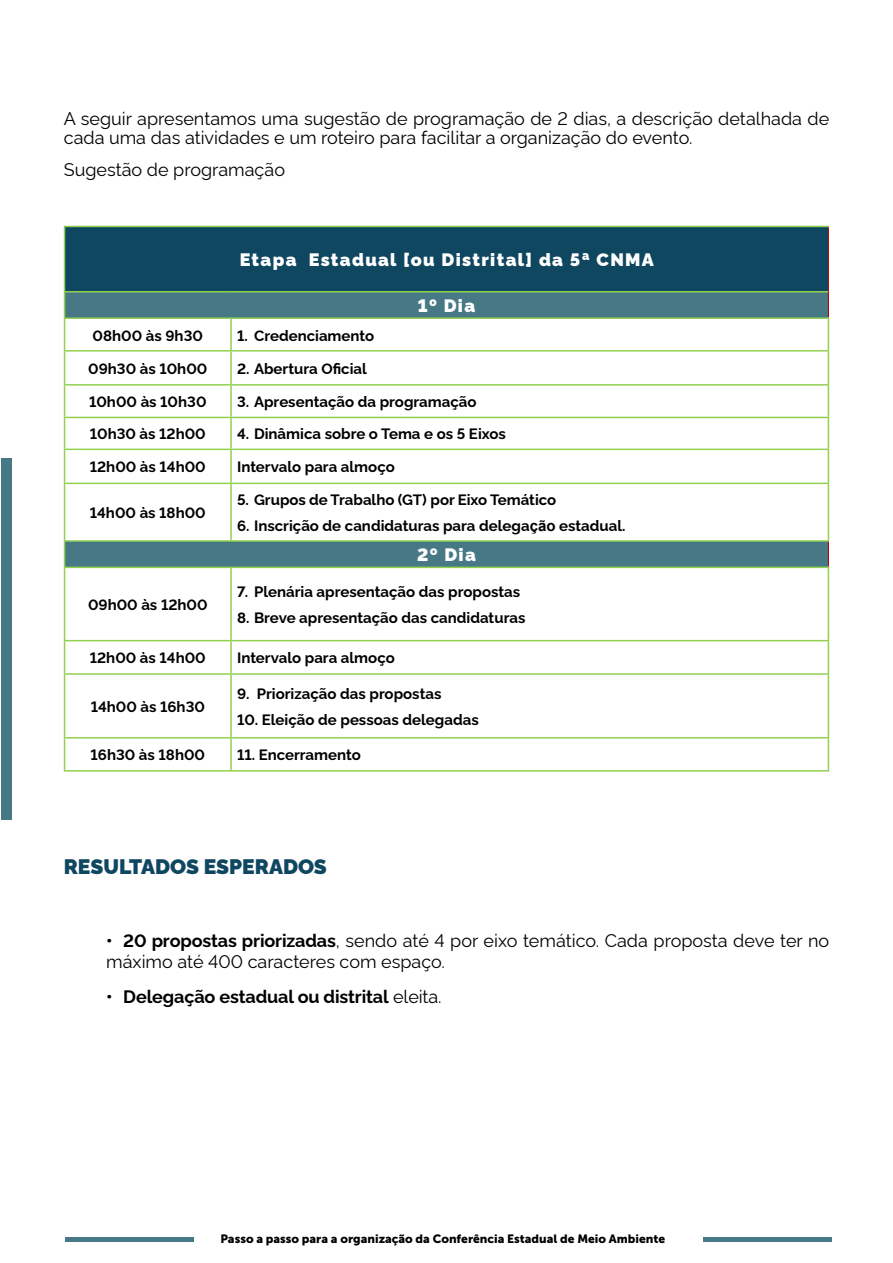
<style>
.page{position:relative;width:893px;height:1263px;background:#fff}
.page>*{position:absolute;margin:0;border:0;box-sizing:border-box;transform-origin:0 0}
.t1{font:900 21px "Rawline";color:#0f4761}
.t2{font:18px/19.4px "Rawline";color:#000}
.t3{font:900 18px "Rawline";letter-spacing:.075em;color:#fff}
.t4{font:700 18px "Rawline";letter-spacing:-.01em;color:#000}
.t5{font:700 15px "Rawline";color:#000}
.t6{font:12px "Museo Sans 900";color:#000}
.s1{font-family:"Arial"}
.s2{font-weight:700}
.s3{font-weight:400}
</style>
<div class="page">
<hr style="left:65px;top:1237px;width:128px;height:4px;background:#467886">
<hr style="left:704px;top:1237px;width:128px;height:4px;background:#467886">
<div style="left:1px;top:459px;width:11px;height:361px;background:#467886"></div>
<div style="left:65px;top:226px;width:763px;height:66px;background:#0f4761"></div>
<svg style="left:65px;top:292px;width:763px;height:275px"></svg>
<hr style="left:64px;top:227px;width:1px;height:64px;background:#92d050">
<hr style="left:64px;top:226px;width:167px;height:1px;background:#92d050">
<hr style="left:231px;top:226px;width:598px;height:1px;background:#92d050">
<hr style="left:828px;top:227px;width:1px;height:65px;background:#c00000">
<svg style="left:64px;top:292px;width:1px;height:25px"></svg>
<hr style="left:64px;top:291px;width:167px;height:1px;background:#92d050">
<hr style="left:231px;top:291px;width:597px;height:1px;background:#92d050">
<svg style="left:828px;top:292px;width:1px;height:25px"></svg>
<hr style="left:64px;top:317px;width:167px;height:2px;background:#92d050">
<hr style="left:64px;top:319px;width:1px;height:31px;background:#92d050">
<hr style="left:231px;top:317px;width:598px;height:2px;background:#92d050">
<hr style="left:230px;top:319px;width:2px;height:31px;background:#92d050">
<hr style="left:828px;top:319px;width:1px;height:31px;background:#92d050">
<hr style="left:64px;top:350px;width:167px;height:2px;background:#92d050">
<hr style="left:64px;top:352px;width:1px;height:32px;background:#92d050">
<hr style="left:231px;top:350px;width:598px;height:2px;background:#92d050">
<hr style="left:230px;top:352px;width:2px;height:32px;background:#92d050">
<hr style="left:828px;top:352px;width:1px;height:32px;background:#92d050">
<hr style="left:64px;top:384px;width:167px;height:2px;background:#92d050">
<hr style="left:64px;top:386px;width:1px;height:31px;background:#92d050">
<hr style="left:231px;top:384px;width:598px;height:2px;background:#92d050">
<hr style="left:230px;top:386px;width:2px;height:31px;background:#92d050">
<hr style="left:828px;top:386px;width:1px;height:31px;background:#92d050">
<hr style="left:64px;top:417px;width:167px;height:1px;background:#92d050">
<hr style="left:64px;top:418px;width:1px;height:31px;background:#92d050">
<hr style="left:231px;top:417px;width:598px;height:1px;background:#92d050">
<hr style="left:230px;top:418px;width:2px;height:31px;background:#92d050">
<hr style="left:828px;top:418px;width:1px;height:31px;background:#92d050">
<hr style="left:64px;top:449px;width:167px;height:1px;background:#92d050">
<hr style="left:64px;top:450px;width:1px;height:33px;background:#92d050">
<hr style="left:231px;top:449px;width:598px;height:1px;background:#92d050">
<hr style="left:230px;top:450px;width:2px;height:33px;background:#92d050">
<hr style="left:828px;top:450px;width:1px;height:33px;background:#92d050">
<hr style="left:64px;top:483px;width:167px;height:1px;background:#92d050">
<hr style="left:64px;top:484px;width:1px;height:56px;background:#92d050">
<hr style="left:231px;top:483px;width:598px;height:1px;background:#92d050">
<hr style="left:230px;top:484px;width:2px;height:56px;background:#92d050">
<hr style="left:828px;top:484px;width:1px;height:56px;background:#92d050">
<hr style="left:64px;top:568px;width:1px;height:72px;background:#92d050">
<hr style="left:230px;top:568px;width:2px;height:72px;background:#92d050">
<hr style="left:828px;top:568px;width:1px;height:72px;background:#92d050">
<hr style="left:64px;top:675px;width:1px;height:62px;background:#92d050">
<hr style="left:230px;top:675px;width:2px;height:62px;background:#92d050">
<hr style="left:828px;top:675px;width:1px;height:62px;background:#92d050">
<hr style="left:64px;top:737px;width:167px;height:1px;background:#92d050">
<hr style="left:64px;top:738px;width:1px;height:32px;background:#92d050">
<hr style="left:64px;top:770px;width:167px;height:2px;background:#92d050">
<hr style="left:231px;top:737px;width:598px;height:1px;background:#92d050">
<hr style="left:230px;top:738px;width:2px;height:32px;background:#92d050">
<hr style="left:828px;top:738px;width:1px;height:32px;background:#92d050">
<hr style="left:231px;top:770px;width:598px;height:2px;background:#92d050">
<svg style="left:64px;top:542px;width:1px;height:25px"></svg>
<hr style="left:64px;top:540px;width:167px;height:2px;background:#92d050">
<hr style="left:231px;top:540px;width:598px;height:2px;background:#92d050">
<svg style="left:828px;top:542px;width:1px;height:25px"></svg>
<hr style="left:64px;top:567px;width:167px;height:1px;background:#92d050">
<hr style="left:231px;top:567px;width:598px;height:1px;background:#92d050">
<hr style="left:64px;top:640px;width:167px;height:1px;background:#92d050">
<hr style="left:64px;top:641px;width:1px;height:32px;background:#92d050">
<hr style="left:64px;top:673px;width:167px;height:2px;background:#92d050">
<hr style="left:231px;top:640px;width:598px;height:1px;background:#92d050">
<hr style="left:230px;top:641px;width:2px;height:32px;background:#92d050">
<hr style="left:828px;top:641px;width:1px;height:32px;background:#92d050">
<hr style="left:231px;top:673px;width:598px;height:2px;background:#92d050">
<p class="t2" style="left:64px;top:107px;width:767px">A seguir apresentamos uma sugestão de programação de 2 dias, a descrição detalhada de cada uma das atividades e um roteiro para facilitar a organização do evento.</p>
<p class="t2" style="left:64px;top:158px;width:223px">Sugestão de programação</p>
<p class="t3" style="left:240px;top:246px;width:416px">Etapa Estadual [ou Distrital] da 5ª CNMA</p>
<p class="t3" style="left:418px;top:292px;width:59px">1º Dia</p>
<p class="t5" style="left:93px;top:324px;width:112px">08h00 às 9h30</p>
<p class="t5" style="left:237px;top:324px;width:139px">1. Credenciamento</p>
<p class="t5" style="left:88px;top:357px;width:121px">09h30 às 10h00</p>
<p class="t5" style="left:237px;top:357px;width:131px">2. Abertura Oficial</p>
<p class="t5" style="left:89px;top:390px;width:119px">10h00 às 10h30</p>
<p class="t5" style="left:237px;top:390px;width:241px">3. Apresentação da programação</p>
<p class="t5" style="left:90px;top:422px;width:117px">10h30 às 12h00</p>
<p class="t5" style="left:237px;top:422px;width:270px">4. Dinâmica sobre o Tema e os 5 Eixos</p>
<p class="t5" style="left:90px;top:455px;width:118px">12h00 às 14h00</p>
<p class="t5" style="left:237px;top:455px;width:159px">Intervalo para almoço</p>
<p class="t5" style="left:90px;top:501px;width:117px">14h00 às 18h00</p>
<p class="t5" style="left:237px;top:488px;width:321px">5. Grupos de Trabalho (GT) por Eixo Temático</p>
<p class="t5" style="left:237px;top:514px;width:390px">6. Inscrição de candidaturas para delega<span class="s1">ção</span> estadual.</p>
<p class="t3" style="left:417px;top:541px;width:60px">2º Dia</p>
<p class="t5" style="left:88px;top:593px;width:121px">09h00 às 12h00</p>
<p class="t5" style="left:237px;top:580px;width:285px">7. Plenária apresentação das propostas</p>
<p class="t5" style="left:237px;top:606px;width:290px">8. Breve apresentação das candidaturas</p>
<p class="t5" style="left:90px;top:646px;width:118px">12h00 às 14h00</p>
<p class="t5" style="left:237px;top:646px;width:159px">Intervalo para almoço</p>
<p class="t5" style="left:91px;top:695px;width:116px">14h00 às 16h30</p>
<p class="t5" style="left:237px;top:682px;width:206px">9. Priorização das propostas</p>
<p class="t5" style="left:237px;top:708px;width:243px">10. Eleição de pessoas delegadas</p>
<p class="t5" style="left:91px;top:743px;width:116px">16h30 às 18h00</p>
<p class="t5" style="left:237px;top:743px;width:125px">11. Encerramento</p>
<h1 class="t1" style="left:64px;top:850px;width:265px">RESULTADOS ESPERADOS</h1>
<p class="t2" style="left:106px;top:928px;width:724px;line-height:21.6px"><span class="s2">• 20 propostas priorizadas</span>, sendo até 4 por eixo temático. Cada proposta deve ter no máximo até 400 caracteres com espaço.</p>
<p class="t4" style="left:106px;top:982px;width:337px">• Delegação estadual ou distrital <span class="s3">eleita.</span></p>
<p class="t6" style="left:220px;top:1231px;width:446px">Passo a passo para a organização da Conferência Estadual de Meio Ambiente</p>
</div>
